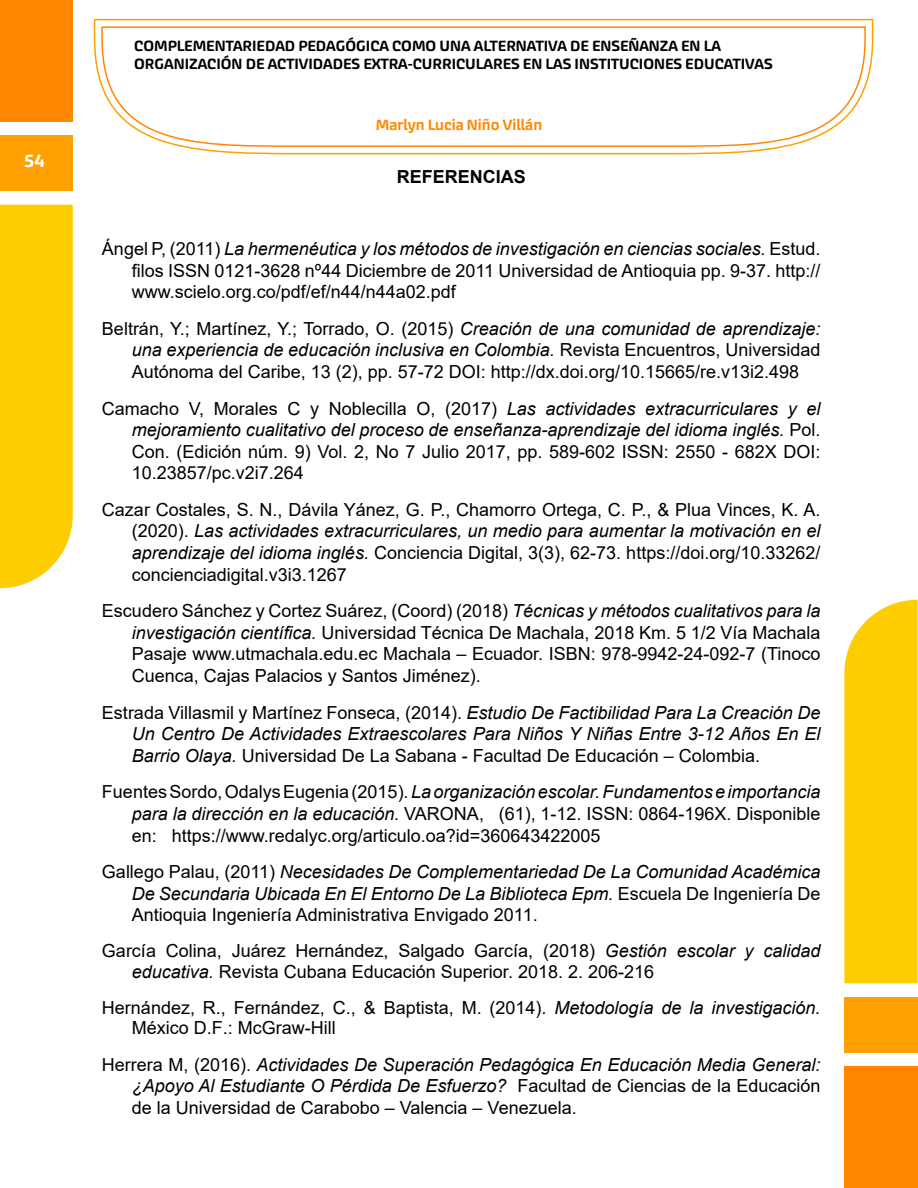
<style>
.page{position:relative;width:918px;height:1188px;background:#fff}
.page>*{position:absolute;margin:0;border:0;box-sizing:border-box;transform-origin:0 0}
.t1{font:18px/21.6px "Arial";color:#000;text-align:justify}
.t2{font:italic 18px/21.6px "Arial";color:#000;text-align:justify}
.t3{font:700 18px "Arial";color:#000}
.t4{font:500 18px "Akceler Aalt";color:#fff}
.t5{font:500 15px/18px "Akceler Aalt";color:#000}
.t6{font:500 15px "Akceler Aalt";color:#f80}
.s1{font-style:italic}
.s2{font-style:normal}
</style>
<div class="page">
<div style="left:0;top:0;width:73px;height:122px;background:#ff8700"></div>
<div style="left:0;top:135px;width:73px;height:56px;background:#ffa000"></div>
<div style="left:0;top:205px;width:73px;height:383px;background:#fecd00"></div>
<div style="left:844px;top:1066px;width:74px;height:122px;background:#ff8700"></div>
<div style="left:844px;top:997px;width:74px;height:56px;background:#ffa000"></div>
<div style="left:844px;top:600px;width:74px;height:383px;background:#fecd00"></div>
<svg style="left:93px;top:18px;width:781px;height:137px"></svg>
<svg style="left:101px;top:26px;width:766px;height:122px"></svg>
<p class="t4" style="left:24px;top:147px;width:22px">54</p>
<p class="t5" style="left:134px;top:36px;width:640px">COMPLEMENTARIEDAD PEDAGÓGICA COMO UNA ALTERNATIVA DE ENSEÑANZA EN LA<br>ORGANIZACIÓN DE ACTIVIDADES EXTRA-CURRICULARES EN LAS INSTITUCIONES EDUCATIVAS</p>
<p class="t6" style="left:376px;top:114px;width:168px">Marlyn Lucia Niño Villán</p>
<p class="t3" style="left:397px;top:164px;width:131px">REFERENCIAS</p>
<p class="t1" style="left:132px;top:238px;width:690px;text-indent:-30px">Ángel P, (2011) <span class="s1">La hermenéutica y los métodos de investigación en ciencias sociales.</span> Estud. filos ISSN 0121-3628 nº44 Diciembre de 2011 Universidad de Antioquia pp. 9-37. http:// www.scielo.org.co/pdf/ef/n44/n44a02.pdf</p>
<p class="t1" style="left:132px;top:317px;width:690px;text-indent:-30px">Beltrán, Y.; Martínez, Y.; Torrado, O. (2015) <span class="s1">Creación de una comunidad de aprendizaje: una experiencia de educación inclusiva en Colombia.</span> Revista Encuentros, Universidad Autónoma del Caribe, 13 (2), pp. 57-72 DOI: http://dx.doi.org/10.15665/re.v13i2.498</p>
<p class="t1" style="left:132px;top:397px;width:690px;text-indent:-30px">Camacho V, Morales C y Noblecilla O, (2017) <span class="s1">Las actividades extracurriculares y el mejoramiento cualitativo del proceso de enseñanza-aprendizaje del idioma inglés.</span> Pol.<br>Con. (Edición núm. 9) Vol. 2, No 7 Julio 2017, pp. 589-602 ISSN: 2550 - 682X DOI:<br>10.23857/pc.v2i7.264</p>
<p class="t1" style="left:132px;top:499px;width:690px;text-indent:-30px">Cazar Costales, S. N., Dávila Yánez, G. P., Chamorro Ortega, C. P., &amp; Plua Vinces, K. A. (2020). <span class="s1">Las actividades extracurriculares, un medio para aumentar la motivación en el aprendizaje del idioma inglés.</span> Conciencia Digital, 3(3), 62-73. https://doi.org/10.33262/ concienciadigital.v3i3.1267</p>
<p class="t1" style="left:132px;top:600px;width:690px;text-indent:-30px">Escudero Sánchez y Cortez Suárez, (Coord) (2018) <span class="s1">Técnicas y métodos cualitativos para la investigación científica.</span> Universidad Técnica De Machala, 2018 Km. 5 1/2 Vía Machala Pasaje www.utmachala.edu.ec Machala – Ecuador. ISBN: 978-9942-24-092-7 (Tinoco Cuenca, Cajas Palacios y Santos Jiménez).</p>
<p class="t2" style="left:132px;top:702px;width:690px;text-indent:-30px"><span class="s2">Estrada Villasmil y Martínez Fonseca, (2014).</span> Estudio De Factibilidad Para La Creación De Un Centro De Actividades Extraescolares Para Niños Y Niñas Entre 3-12 Años En El Barrio Olaya. <span class="s2">Universidad De La Sabana - Facultad De Educación – Colombia.</span></p>
<p class="t1" style="left:132px;top:781px;width:690px;text-indent:-30px">Fuentes Sordo, Odalys Eugenia (2015). <span class="s1">La organización escolar. Fundamentos e importancia para la dirección en la educación.</span> VARONA, (61), 1-12. ISSN: 0864-196X. Disponible en: https://www.redalyc.org/articulo.oa?id=360643422005</p>
<p class="t2" style="left:132px;top:861px;width:690px;text-indent:-30px"><span class="s2">Gallego Palau, (2011)</span> Necesidades De Complementariedad De La Comunidad Académica De Secundaria Ubicada En El Entorno De La Biblioteca Epm. <span class="s2">Escuela De Ingeniería De Antioquia Ingeniería Administrativa Envigado 2011.</span></p>
<p class="t1" style="left:132px;top:940px;width:690px;line-height:20.7px;text-indent:-30px">García Colina, Juárez Hernández, Salgado García, (2018) <span class="s1">Gestión escolar y calidad educativa.</span> Revista Cubana Educación Superior. 2018. 2. 206-216</p>
<p class="t1" style="left:132px;top:997px;width:690px;line-height:20.7px;text-indent:-30px">Hernández, R., Fernández, C., &amp; Baptista, M. (2014). <span class="s1">Metodología de la investigación.<br></span>México D.F.: McGraw-Hill</p>
<p class="t2" style="left:132px;top:1054px;width:690px;text-indent:-30px"><span class="s2">Herrera M, (2016).</span> Actividades De Superación Pedagógica En Educación Media General: ¿Apoyo Al Estudiante O Pérdida De Esfuerzo? <span class="s2">Facultad de Ciencias de la Educación de la Universidad de Carabobo – Valencia – Venezuela.</span></p>
</div>
